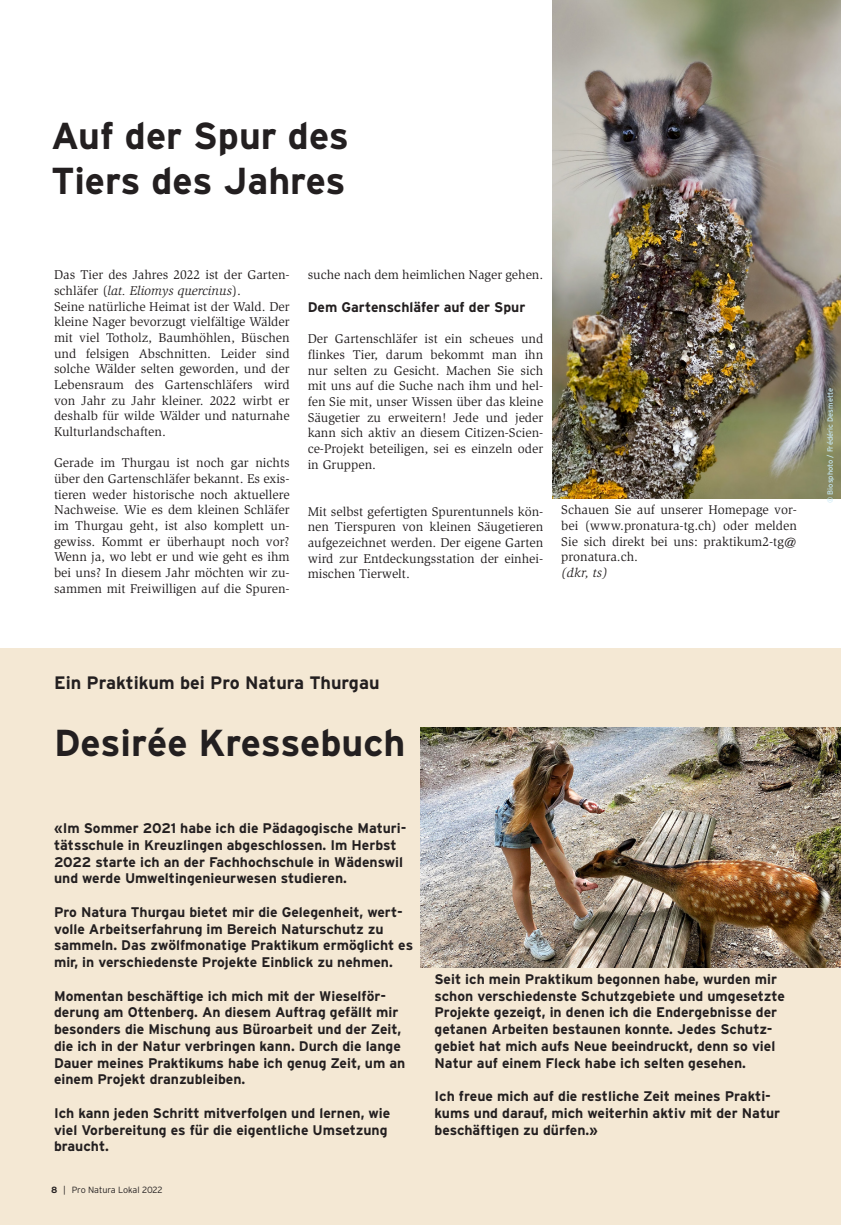
<style>
.page{position:relative;width:851px;height:1225px;background:#fff}
.page>*{position:absolute;margin:0;border:0;box-sizing:border-box;transform-origin:0 0}
._01_Haupttitel{font:700 37.5px "Interstate";color:#231f20}
.t1{font:700 18px "Interstate";color:#231f20}
.t2{font:700 13.95px/16.8px "Interstate";color:#231f20}
.t3{font:13.05px/15.6px "Slimbach Std";color:#231f20;text-align:justify}
.t4{font:italic 13.05px "Slimbach Std";color:#231f20}
.t5{font:300 9px "Interstate";letter-spacing:-.01em;color:#231f20}
.t6{font:7.5px "Interstate";color:#c7e9f6}
.s1{font-style:italic}
.s2{font-weight:700}
</style>
<div class="page">
<div style="left:0;top:648px;width:840px;height:577px;background:#f4e8d4"></div>
<img style="left:420px;top:728px;width:420px;height:239px">
<img style="left:552px;top:0;width:288px;height:498px">
<p class="_01_Haupttitel" style="left:51px;top:113px;width:299px">Auf der Spur des</p>
<p class="_01_Haupttitel" style="left:51px;top:158px;width:296px">Tiers des Jahres</p>
<p class="t3" style="left:54px;top:267px;width:237px">Das Tier des Jahres 2022 ist der Garten&shy;schläfer (<span class="s1">lat. Eliomys quercinus</span>).</p>
<p class="t3" style="left:54px;top:299px;width:237px">Seine natürliche Heimat ist der Wald. Der kleine Nager bevorzugt vielfältige Wälder mit viel Totholz, Baumhöhlen, Büschen und felsigen Abschnitten. Leider sind solche Wälder selten geworden, und der Lebensraum des Gartenschläfers wird von Jahr zu Jahr kleiner. 2022 wirbt er deshalb für wilde Wälder und naturnahe Kulturlandschaften.</p>
<p class="t3" style="left:54px;top:455px;width:237px">Gerade im Thurgau ist noch gar nichts über den Gartenschläfer bekannt. Es exis&shy;tieren weder historische noch aktuellere Nachweise. Wie es dem kleinen Schläfer im Thurgau geht, ist also komplett un&shy;gewiss. Kommt er überhaupt noch vor?<br>Wenn ja, wo lebt er und wie geht es ihm bei uns? In diesem Jahr möchten wir zu&shy;sammen mit Freiwilligen auf die Spuren-</p>
<p class="t3" style="left:307px;top:267px;width:237px">suche nach dem heimlichen Nager gehen.</p>
<p class="t2" style="left:307px;top:298px;width:219px">Dem Gartenschläfer auf der Spur</p>
<p class="t3" style="left:307px;top:331px;width:237px">Der Gartenschläfer ist ein scheues und flinkes Tier, darum bekommt man ihn nur selten zu Gesicht. Machen Sie sich mit uns auf die Suche nach ihm und hel&shy;fen Sie mit, unser Wissen über das kleine Säugetier zu erweitern! Jede und jeder kann sich aktiv an diesem Citizen-Scien&shy;ce-Projekt beteiligen, sei es einzeln oder in Gruppen.</p>
<p class="t3" style="left:307px;top:503px;width:237px">Mit selbst gefertigten Spurentunnels kön&shy;nen Tierspuren von kleinen Säugetieren aufgezeichnet werden. Der eigene Garten wird zur Entdeckungsstation der einhei&shy;mischen Tierwelt.</p>
<p class="t3" style="left:561px;top:502px;width:237px">Schauen Sie auf unserer Homepage vor&shy;bei (www.pronatura-tg.ch) oder melden Sie sich direkt bei uns: praktikum2-tg@ pronatura.ch.</p>
<p class="t4" style="left:561px;top:565px;width:48px">(dkr, ts)</p>
<p class="t6" style="left:825px;top:503px;width:116px;rotate:-90deg">© Biosphoto / Frédéric Desmette</p>
<p class="t1" style="left:54px;top:672px;width:327px">Ein Praktikum bei Pro Natura Thurgau</p>
<p class="_01_Haupttitel" style="left:54px;top:719px;width:353px">Desirée Kressebuch</p>
<p class="t2" style="left:54px;top:819px;width:354px">«Im Sommer 2021 habe ich die Pädagogische Maturi&shy;tätsschule in Kreuzlingen abgeschlossen. Im Herbst 2022 starte ich an der Fachhochschule in Wädenswil und werde Umweltingenieurwesen studieren.</p>
<p class="t2" style="left:54px;top:903px;width:360px">Pro Natura Thurgau bietet mir die Gelegenheit, wert&shy;volle Arbeitserfahrung im Bereich Naturschutz zu sammeln. Das zwölfmonatige Praktikum ermöglicht es mir, in verschiedenste Projekte Einblick zu nehmen.</p>
<p class="t2" style="left:54px;top:987px;width:353px">Momentan beschäftige ich mich mit der Wieselför&shy;derung am Ottenberg. An diesem Auftrag gefällt mir besonders die Mischung aus Büroarbeit und der Zeit, die ich in der Natur verbringen kann. Durch die lange Dauer meines Praktikums habe ich genug Zeit, um an einem Projekt dranzubleiben.</p>
<p class="t2" style="left:54px;top:1104px;width:338px">Ich kann jeden Schritt mitverfolgen und lernen, wie viel Vorbereitung es für die eigentliche Umsetzung braucht.</p>
<p class="t5" style="left:51px;top:1184px;width:113px"><span class="s2">8</span> | Pro Natura Lokal 2022</p>
<p class="t2" style="left:434px;top:970px;width:352px">Seit ich mein Praktikum begonnen habe, wurden mir schon verschiedenste Schutzgebiete und umgesetzte Projekte gezeigt, in denen ich die Endergebnisse der getanen Arbeiten bestaunen konnte. Jedes Schutz&shy;gebiet hat mich aufs Neue beeindruckt, denn so viel Natur auf einem Fleck habe ich selten gesehen.</p>
<p class="t2" style="left:434px;top:1087px;width:347px">Ich freue mich auf die restliche Zeit meines Prakti&shy;kums und darauf, mich weiterhin aktiv mit der Natur beschäftigen zu dürfen.»</p>
</div>
